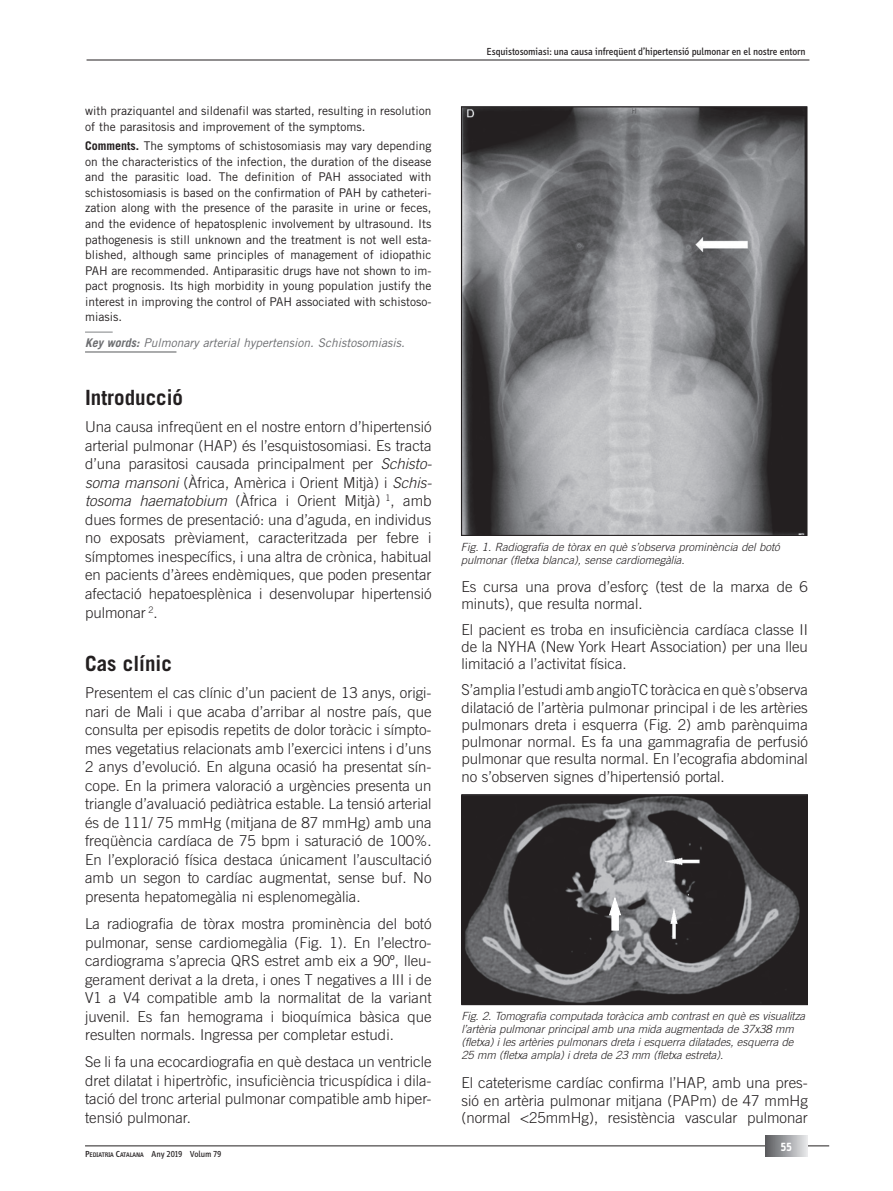
<style>
.page{position:relative;width:893px;height:1191px;background:#fff}
.page>*{position:absolute;margin:0;border:0;box-sizing:border-box;transform-origin:0 0}
.t1{font:700 21px "Trade Gothic";color:#231f20}
.t2{font:300 15px/18.6px "Trade Gothic";color:#231f20;text-align:justify}
.t3{font:12px/15.6px "Trade Gothic";color:#231f20}
.t4{font:italic 12px "Trade Gothic";color:#6c6d70}
.t5{font:700 12px "Info";color:#fff}
.t6{font:italic 300 11.25px/12.8px "Trade Gothic";letter-spacing:-.005em;color:#231f20}
.t7{font:10.5px "Info";color:#231f20}
.t8{font:500 6.75px "Info";color:#231f20}
.s1{font-weight:700}
.s2{font-style:italic}
.s3{font-size:9px}
.s4{font-weight:400;font-size:9px}
</style>
<div class="page">
<hr style="left:85px;top:1145px;width:744px;height:1px;background:#231f20">
<hr style="left:87px;top:60px;width:722px;height:1px;background:#231f20">
<div style="left:765px;top:1135px;width:43px;height:22px;background:linear-gradient(to right,#595a5d,#e8eaec)"></div>
<img style="left:463px;top:796px;width:343px;height:207px">
<div style="left:461px;top:794px;width:347px;height:211px;border:1px solid #231f20"></div>
<svg style="left:85px;top:332px;width:28px;height:1px"></svg>
<hr style="left:85px;top:351px;width:91px;height:1px;background:#57585a">
<img style="left:463px;top:108px;width:342px;height:426px">
<div style="left:461px;top:106px;width:346px;height:430px;border:1px solid #231f20"></div>
<svg style="left:609px;top:898px;width:12px;height:32px"></svg>
<p class="t3" style="left:85px;top:104px;width:348px">with praziquantel and sildenafil was started, resulting in resolution of the parasitosis and improvement of the symptoms.</p>
<p class="t3" style="left:85px;top:139px;width:348px;text-align:justify"><span class="s1">Comments.</span> The symptoms of schistosomiasis may vary depending on the characteristics of the infection, the duration of the disease and the parasitic load. The definition of PAH associated with schistosomiasis is based on the confirmation of PAH by catheteri&shy;zation along with the presence of the parasite in urine or feces, and the evidence of hepatosplenic involvement by ultrasound. Its pathogenesis is still unknown and the treatment is not well esta&shy;blished, although same principles of management of idiopathic PAH are recommended. Antiparasitic drugs have not shown to im&shy;pact prognosis. Its high morbidity in young population justify the interest in improving the control of PAH associated with schistoso&shy;miasis.</p>
<p class="t4" style="left:85px;top:339px;width:321px"><span class="s1">Key words:</span> Pulmonary arterial hypertension. Schistosomiasis.</p>
<h1 class="t1" style="left:85px;top:390px;width:100px">Introducció</h1>
<p class="t2" style="left:85px;top:419px;width:348px">Una causa infreqüent en el nostre entorn d’hipertensió arterial pulmonar (HAP) és l’esquistosomiasi. Es tracta d’una parasitosi causada principalment per <span class="s2">Schisto&shy;soma mansoni</span> (Àfrica, Amèrica i Orient Mitjà) i <span class="s2">Schis&shy;tosoma haematobium</span> (Àfrica i Orient Mitjà) <sup>1</sup>, amb dues formes de presentació: una d’aguda, en individus no exposats prèviament, caracteritzada per febre i símptomes inespecífics, i una altra de crònica, habitual en pacients d’àrees endèmiques, que poden presentar afectació hepatoesplènica i desenvolupar hipertensió pulmonar <sup>2</sup>.</p>
<h1 class="t1" style="left:85px;top:656px;width:88px">Cas clínic</h1>
<p class="t2" style="left:85px;top:685px;width:348px">Presentem el cas clínic d’un pacient de 13 anys, origi&shy;nari de Mali i que acaba d’arribar al nostre país, que consulta per episodis repetits de dolor toràcic i símpto&shy;mes vegetatius relacionats amb l’exercici intens i d’uns 2 anys d’evolució. En alguna ocasió ha presentat sín&shy;cope. En la primera valoració a urgències presenta un triangle d’avaluació pediàtrica estable. La tensió arterial és de 111/ 75 mmHg (mitjana de 87 mmHg) amb una freqüència cardíaca de 75 bpm i saturació de 100%.<br>En l’exploració física destaca únicament l’auscultació amb un segon to cardíac augmentat, sense buf. No presenta hepatomegàlia ni esplenomegàlia.</p>
<p class="t2" style="left:85px;top:915px;width:348px">La radiografia de tòrax mostra prominència del botó pulmonar, sense cardiomegàlia (Fig. 1). En l’elec tro&shy;cardiograma s’aprecia QRS estret amb eix a 90º, lleu&shy;gerament derivat a la dreta, i ones T negatives a III i de V1 a V4 compatible amb la normalitat de la variant juvenil. Es fan hemograma i bioquímica bàsica que resulten normals. Ingressa per completar estudi.</p>
<p class="t2" style="left:85px;top:1054px;width:348px">Se li fa una ecocardiografia en què destaca un ventricle dret dilatat i hipertròfic, insuficiència tricuspídica i dila&shy;tació del tronc arterial pulmonar compatible amb hiper&shy;tensió pulmonar.</p>
<p class="t8" style="left:85px;top:1152px;width:138px"><span class="s3">P</span>EDIATRIA <span class="s3">C</span>ATALANA <span class="s4">Any 2019 Volum 79</span></p>
<p class="t7" style="left:487px;top:48px;width:320px">Esquistosomiasi: una causa infreqüent d’hipertensió pulmonar en el nostre entorn</p>
<p class="t6" style="left:461px;top:542px;width:320px">Fig. 1. Radiografia de tòrax en què s’observa prominència del botó pulmonar (fletxa blanca), sense cardiomegàlia.</p>
<p class="t2" style="left:461px;top:579px;width:348px;line-height:17.2px">Es cursa una prova d’esforç (test de la marxa de 6 minuts), que resulta normal.</p>
<p class="t2" style="left:461px;top:622px;width:348px;line-height:17.2px">El pacient es troba en insuficiència cardíaca classe II de la NYHA (New York Heart Association) per una lleu limitació a l’activitat física.</p>
<p class="t2" style="left:461px;top:682px;width:348px;line-height:17.2px">S’amplia l’estudi amb angioTC toràcica en què s’observa dilatació de l’artèria pulmonar principal i de les artèries pulmonars dreta i esquerra (Fig. 2) amb parènquima pulmonar normal. Es fa una gammagrafia de perfusió pulmonar que resulta normal. En l’ecografia abdominal no s’observen signes d’hipertensió portal.</p>
<p class="t6" style="left:461px;top:1011px;width:345px">Fig. 2. Tomografia computada toràcica amb contrast en què es visualitza l’artèria pulmonar principal amb una mida augmentada de 37x38 mm (fletxa) i les artèries pulmonars dreta i esquerra dilatades, esquerra de 25 mm (fletxa ampla) i dreta de 23 mm (fletxa estreta).</p>
<p class="t2" style="left:461px;top:1075px;width:348px;line-height:17.2px">El cateterisme cardíac confirma l’HAP, amb una pres&shy;sió en artèria pulmonar mitjana (PAPm) de 47 mmHg (normal &lt;25mmHg), resistència vascular pulmonar</p>
<p class="t5" style="left:780px;top:1142px;width:13px">55</p>
</div>
